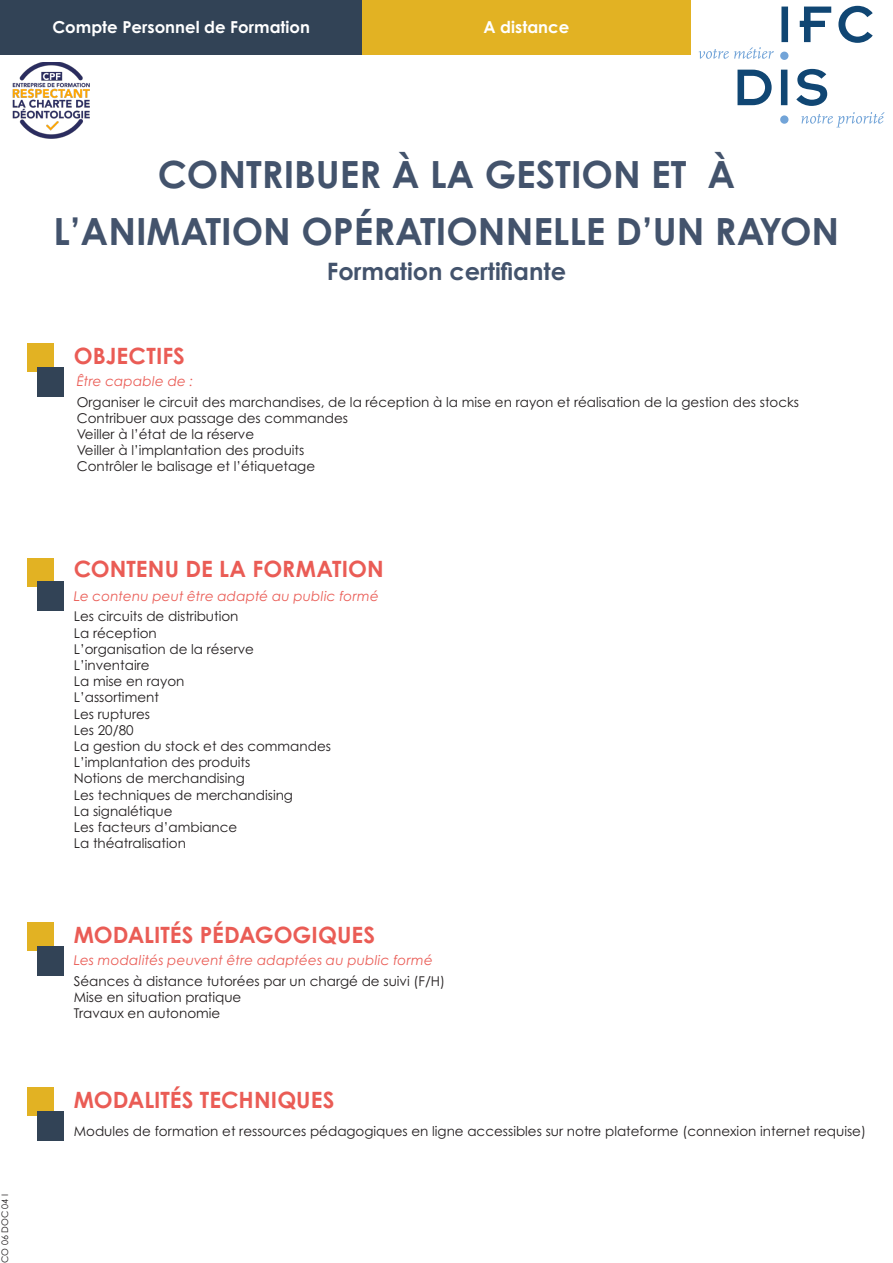
<style>
.page{position:relative;width:893px;height:1263px;background:#fff}
.page>*{position:absolute;margin:0;border:0;box-sizing:border-box;transform-origin:0 0}
.t1{font:700 37.5px "Century Gothic Pro";color:#43536c}
.t2{font:700 24px "Century Gothic Pro";color:#43536c}
.t3{font:700 22.5px "Century Gothic Pro";color:#ea5c55}
.t4{font:700 16.5px "Century Gothic Pro";color:#fff}
.t5{font:13.5px "Century Gothic Pro";color:#231f20}
.t6{font:italic 13.5px "Century Gothic Pro";letter-spacing:.015em;color:#ea5c55}
.t7{font:9px "Century Gothic Pro";color:#231f20}
</style>
<div class="page">
<div style="left:0;top:0;width:362px;height:54px;background:#324356"></div>
<div style="left:362px;top:0;width:328px;height:54px;background:#e2b223"></div>
<div style="left:27px;top:343px;width:27px;height:29px;background:#e2b223"></div>
<div style="left:37px;top:367px;width:27px;height:30px;background:#324356"></div>
<div style="left:27px;top:558px;width:27px;height:28px;background:#e2b223"></div>
<div style="left:37px;top:581px;width:27px;height:30px;background:#324356"></div>
<div style="left:27px;top:922px;width:27px;height:29px;background:#e2b223"></div>
<div style="left:37px;top:946px;width:27px;height:30px;background:#324356"></div>
<svg style="left:737px;top:69px;width:90px;height:37px"></svg>
<svg style="left:781px;top:6px;width:92px;height:37px"></svg>
<svg style="left:801px;top:112px;width:84px;height:15px"></svg>
<svg style="left:699px;top:47px;width:75px;height:12px"></svg>
<div style="left:780px;top:52px;width:8px;height:8px;background:#72a4d8;border-radius:50%"></div>
<div style="left:780px;top:115px;width:8px;height:9px;background:#72a4d8;border-radius:50%"></div>
<div style="left:27px;top:1087px;width:27px;height:29px;background:#e2b223"></div>
<div style="left:37px;top:1111px;width:27px;height:30px;background:#324356"></div>
<img style="left:12px;top:62px;width:78px;height:77px">
<p class="t4" style="left:52px;top:17px;width:259px">Compte Personnel de Formation</p>
<p class="t4" style="left:483px;top:17px;width:87px">A distance</p>
<p class="t7" style="left:-1px;top:1263px;width:70px;rotate:-90deg">CO 06 DOC 04 I</p>
<p class="t1" style="left:158px;top:151px;width:579px">CONTRIBUER À LA GESTION ET À</p>
<p class="t1" style="left:54px;top:208px;width:787px">L’ANIMATION OPÉRATIONNELLE D’UN RAYON</p>
<p class="t3" style="left:74px;top:341px;width:113px">OBJECTIFS</p>
<p class="t6" style="left:77px;top:373px;width:118px">Être capable de :</p>
<p class="t2" style="left:327px;top:257px;width:241px">Formation certifiante</p>
<p class="t5" style="left:77px;top:393px;width:724px">Organiser le circuit des marchandises, de la réception à la mise en rayon et réalisation de la gestion des stocks</p>
<p class="t5" style="left:77px;top:410px;width:273px">Contribuer aux passage des commandes</p>
<p class="t5" style="left:77px;top:426px;width:179px">Veiller à l’état de la réserve</p>
<p class="t5" style="left:77px;top:442px;width:229px">Veiller à l’implantation des produits</p>
<p class="t5" style="left:77px;top:458px;width:240px">Contrôler le balisage et l’étiquetage</p>
<p class="t3" style="left:74px;top:555px;width:311px">CONTENU DE LA FORMATION</p>
<p class="t6" style="left:74px;top:588px;width:307px">Le contenu peut être adapté au public formé</p>
<p class="t5" style="left:74px;top:608px;width:166px">Les circuits de distribution</p>
<p class="t5" style="left:74px;top:624px;width:85px">La réception</p>
<p class="t5" style="left:74px;top:641px;width:182px">L’organisation de la réserve</p>
<p class="t5" style="left:74px;top:657px;width:77px">L’inventaire</p>
<p class="t5" style="left:74px;top:673px;width:112px">La mise en rayon</p>
<p class="t5" style="left:74px;top:689px;width:87px">L’assortiment</p>
<p class="t5" style="left:74px;top:705px;width:78px">Les ruptures</p>
<p class="t5" style="left:74px;top:722px;width:61px">Les 20/80</p>
<p class="t5" style="left:74px;top:738px;width:259px">La gestion du stock et des commandes</p>
<p class="t5" style="left:74px;top:754px;width:178px">L’implantation des produits</p>
<p class="t5" style="left:74px;top:770px;width:172px">Notions de merchandising</p>
<p class="t5" style="left:74px;top:786px;width:221px">Les techniques de merchandising</p>
<p class="t5" style="left:74px;top:803px;width:100px">La signalétique</p>
<p class="t5" style="left:74px;top:819px;width:165px">Les facteurs d’ambiance</p>
<p class="t5" style="left:74px;top:835px;width:114px">La théatralisation</p>
<p class="t3" style="left:74px;top:920px;width:303px">MODALITÉS PÉDAGOGIQUES</p>
<p class="t6" style="left:74px;top:952px;width:360px">Les modalités peuvent être adaptées au public formé</p>
<p class="t5" style="left:74px;top:972px;width:373px">Séances à distance tutorées par un chargé de suivi (F/H)</p>
<p class="t5" style="left:74px;top:989px;width:169px">Mise en situation pratique</p>
<p class="t5" style="left:74px;top:1005px;width:148px">Travaux en autonomie</p>
<p class="t3" style="left:74px;top:1085px;width:262px">MODALITÉS TECHNIQUES</p>
<p class="t5" style="left:74px;top:1123px;width:794px">Modules de formation et ressources pédagogiques en ligne accessibles sur notre plateforme (connexion internet requise)</p>
</div>
